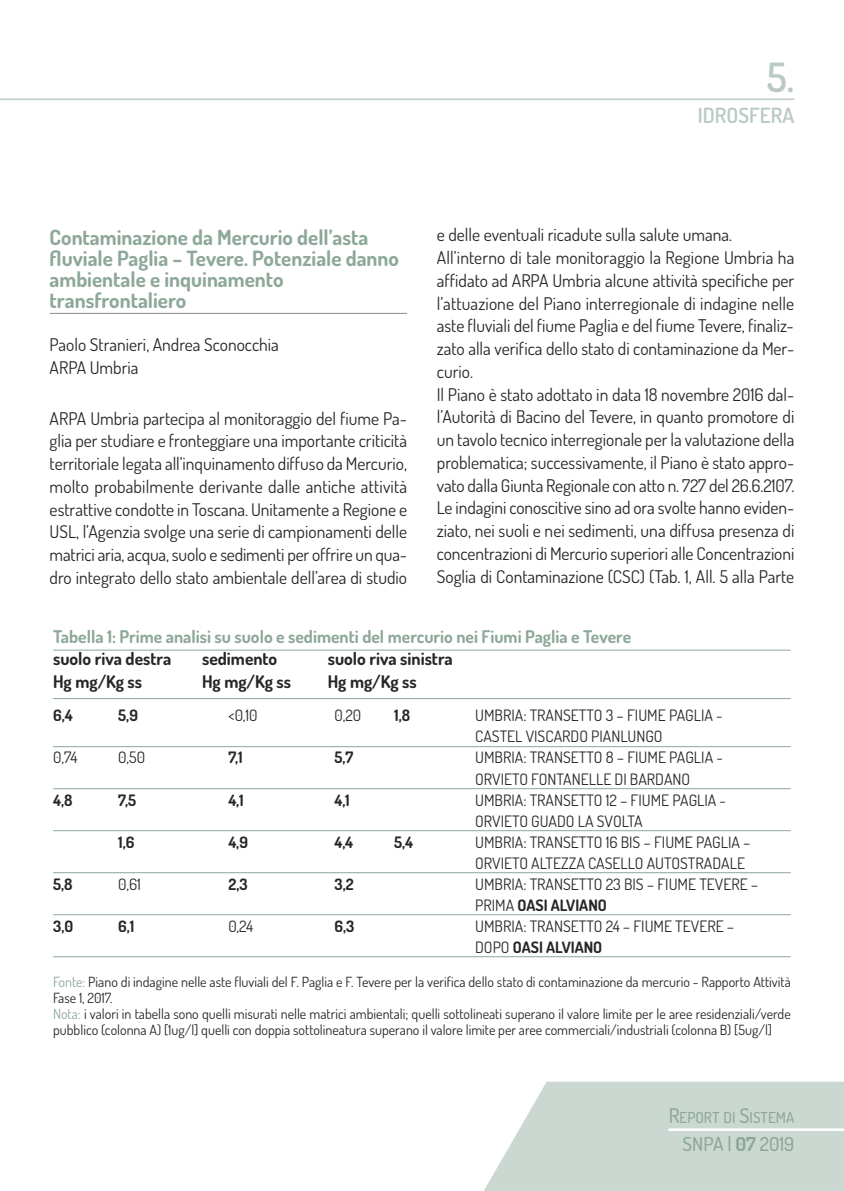
<style>
.page{position:relative;width:844px;height:1191px;background:#fff}
.page>*{position:absolute;margin:0;border:0;box-sizing:border-box;transform-origin:0 0}
.t1{font:600 40.25px "Dosis";color:#bacac2}
.t2{font:700 21px/21px "Dosis";color:#8da899}
.t3{font:600 21px "Dosis";color:#bacac2}
.t4{font:500 19.25px "Dosis";color:#8da899}
.t5{font:17.5px/22.8px "Dosis";color:#272627}
.t6{font:700 17.5px "Dosis";color:#8da899}
.t7{font:700 17.5px "Dosis";color:#272627}
.t8{font:15.75px/21px "Dosis";color:#272627}
.t9{font:700 15.75px "Dosis";color:#272627}
.t10{font:500 15.05px "Dosis";color:#8da899}
.t11{font:14px/15.8px "Dosis";color:#272627}
.s1{font-weight:700}
.s2{color:#8da899}
.s3{font-size:20.12px}
</style>
<div class="page">
<hr style="left:50px;top:313px;width:357px;height:1px;background:#939393">
<svg style="left:484px;top:1081px;width:359px;height:110px;background:#cfdbd5"></svg>
<hr style="left:668px;top:1128px;width:175px;height:3px;background:#fff">
<hr style="left:0;top:98px;width:794px;height:2px;background:#c6d3cc">
<hr style="left:53px;top:649px;width:737px;height:1px;background:#8da899">
<hr style="left:53px;top:698px;width:737px;height:1px;background:#8da899">
<hr style="left:53px;top:746px;width:737px;height:1px;background:#8da899">
<hr style="left:53px;top:788px;width:737px;height:1px;background:#8da899">
<hr style="left:53px;top:830px;width:737px;height:1px;background:#8da899">
<hr style="left:53px;top:872px;width:737px;height:1px;background:#8da899">
<hr style="left:53px;top:914px;width:737px;height:1px;background:#8da899">
<hr style="left:53px;top:956px;width:737px;height:1px;background:#8da899">
<h1 class="t1" style="left:766px;top:62px;width:29px">5.</h1>
<p class="t3" style="left:697px;top:108px;width:98px">IDROSFERA</p>
<p class="t2" style="left:50px;top:229px;width:351px">Contaminazione da Mercurio dell’asta fluviale Paglia – Tevere. Potenziale danno ambientale e inquinamento transfrontaliero</p>
<p class="t5" style="left:50px;top:335px;width:231px">Paolo Stranieri, Andrea Sconocchia<br>ARPA Umbria</p>
<p class="t5" style="left:50px;top:409px;width:359px;text-align:justify">ARPA Umbria partecipa al monitoraggio del fiume Pa&shy;glia per studiare e fronteggiare una importante criticità territoriale legata all’inquinamento diffuso da Mercurio, molto probabilmente derivante dalle antiche attività estrattive condotte in Toscana. Unitamente a Regione e USL, l’Agenzia svolge una serie di campionamenti delle matrici aria, acqua, suolo e sedimenti per offrire un qua&shy;dro integrato dello stato ambientale dell’area di studio</p>
<p class="t5" style="left:437px;top:225px;width:359px">e delle eventuali ricadute sulla salute umana.<br>All’interno di tale monitoraggio la Regione Umbria ha affidato ad ARPA Umbria alcune attività specifiche per l’attuazione del Piano interregionale di indagine nelle aste fluviali del fiume Paglia e del fiume Tevere, finaliz&shy;zato alla verifica dello stato di contaminazione da Mer&shy;curio.<br>Il Piano è stato adottato in data 18 novembre 2016 dal&shy;l’Autorità di Bacino del Tevere, in quanto promotore di un tavolo tecnico interregionale per la valutazione della problematica; successivamente, il Piano è stato appro&shy;vato dalla Giunta Regionale con atto n. 727 del 26.6.2107.<br>Le indagini conoscitive sino ad ora svolte hanno eviden&shy;ziato, nei suoli e nei sedimenti, una diffusa presenza di concentrazioni di Mercurio superiori alle Concentrazioni Soglia di Contaminazione (CSC) (Tab. 1, All. 5 alla Parte</p>
<p class="t6" style="left:53px;top:630px;width:579px">Tabella 1: Prime analisi su suolo e sedimenti del mercurio nei Fiumi Paglia e Tevere</p>
<p class="t7" style="left:53px;top:652px;width:120px">suolo riva destra</p>
<p class="t7" style="left:202px;top:652px;width:77px">sedimento</p>
<p class="t7" style="left:328px;top:652px;width:127px">suolo riva sinistra</p>
<p class="t7" style="left:53px;top:675px;width:90px">Hg mg/Kg ss</p>
<p class="t7" style="left:202px;top:675px;width:90px">Hg mg/Kg ss</p>
<p class="t7" style="left:328px;top:675px;width:90px">Hg mg/Kg ss</p>
<p class="t9" style="left:53px;top:710px;width:21px">6,4</p>
<p class="t9" style="left:118px;top:710px;width:21px">5,9</p>
<p class="t8" style="left:228px;top:707px;width:31px">&lt;0,10</p>
<p class="t8" style="left:334px;top:707px;width:28px">0,20</p>
<p class="t9" style="left:394px;top:710px;width:17px">1,8</p>
<p class="t8" style="left:475px;top:707px;width:249px">UMBRIA: TRANSETTO 3 – FIUME PAGLIA -<br>CASTEL VISCARDO PIANLUNGO</p>
<p class="t8" style="left:53px;top:749px;width:26px">0,74</p>
<p class="t8" style="left:118px;top:749px;width:28px">0,50</p>
<p class="t9" style="left:228px;top:752px;width:16px">7,1</p>
<p class="t9" style="left:334px;top:752px;width:20px">5,7</p>
<p class="t8" style="left:475px;top:749px;width:249px">UMBRIA: TRANSETTO 8 – FIUME PAGLIA -<br>ORVIETO FONTANELLE DI BARDANO</p>
<p class="t9" style="left:53px;top:794px;width:21px">4,8</p>
<p class="t9" style="left:118px;top:794px;width:19px">7,5</p>
<p class="t9" style="left:228px;top:794px;width:17px">4,1</p>
<p class="t9" style="left:334px;top:794px;width:17px">4,1</p>
<p class="t8" style="left:475px;top:791px;width:252px">UMBRIA: TRANSETTO 12 – FIUME PAGLIA -<br>ORVIETO GUADO LA SVOLTA</p>
<p class="t9" style="left:118px;top:836px;width:18px">1,6</p>
<p class="t9" style="left:228px;top:836px;width:21px">4,9</p>
<p class="t9" style="left:334px;top:836px;width:20px">4,4</p>
<p class="t9" style="left:394px;top:836px;width:20px">5,4</p>
<p class="t8" style="left:475px;top:833px;width:277px">UMBRIA: TRANSETTO 16 BIS – FIUME PAGLIA –<br>ORVIETO ALTEzzA CASELLO AUTOSTRADALE</p>
<p class="t9" style="left:53px;top:878px;width:21px">5,8</p>
<p class="t8" style="left:118px;top:875px;width:24px">0,61</p>
<p class="t9" style="left:228px;top:878px;width:21px">2,3</p>
<p class="t9" style="left:334px;top:878px;width:21px">3,2</p>
<p class="t8" style="left:475px;top:875px;width:284px">UMBRIA: TRANSETTO 23 BIS – FIUME TEVERE –<br>PRIMA <span class="s1">OASI ALVIANO</span></p>
<p class="t9" style="left:53px;top:920px;width:22px">3,0</p>
<p class="t9" style="left:118px;top:920px;width:17px">6,1</p>
<p class="t8" style="left:228px;top:917px;width:26px">0,24</p>
<p class="t9" style="left:334px;top:920px;width:21px">6,3</p>
<p class="t8" style="left:475px;top:917px;width:260px">UMBRIA: TRANSETTO 24 – FIUME TEVERE –<br>DOPO <span class="s1">OASI ALVIANO</span></p>
<p class="t11" style="left:53px;top:976px;width:739px"><span class="s2">Fonte:</span> Piano di indagine nelle aste fluviali del F. Paglia e F. Tevere per la verifica dello stato di contaminazione da mercurio - Rapporto Attività Fase 1, 2017.<br><span class="s2">Nota:</span> i valori in tabella sono quelli misurati nelle matrici ambientali; quelli sottolineati superano il valore limite per le aree residenziali/verde pubblico (colonna A) [1ug/l] quelli con doppia sottolineatura superano il valore limite per aree commerciali/industriali (colonna B) [5ug/l]</p>
<p class="t10" style="left:668px;top:1111px;width:127px"><span class="s3">R</span>EPORT DI <span class="s3">S</span>ISTEMA</p>
<p class="t4" style="left:682px;top:1136px;width:113px">SNPA | <span class="s1">07</span> 2019</p>
</div>
